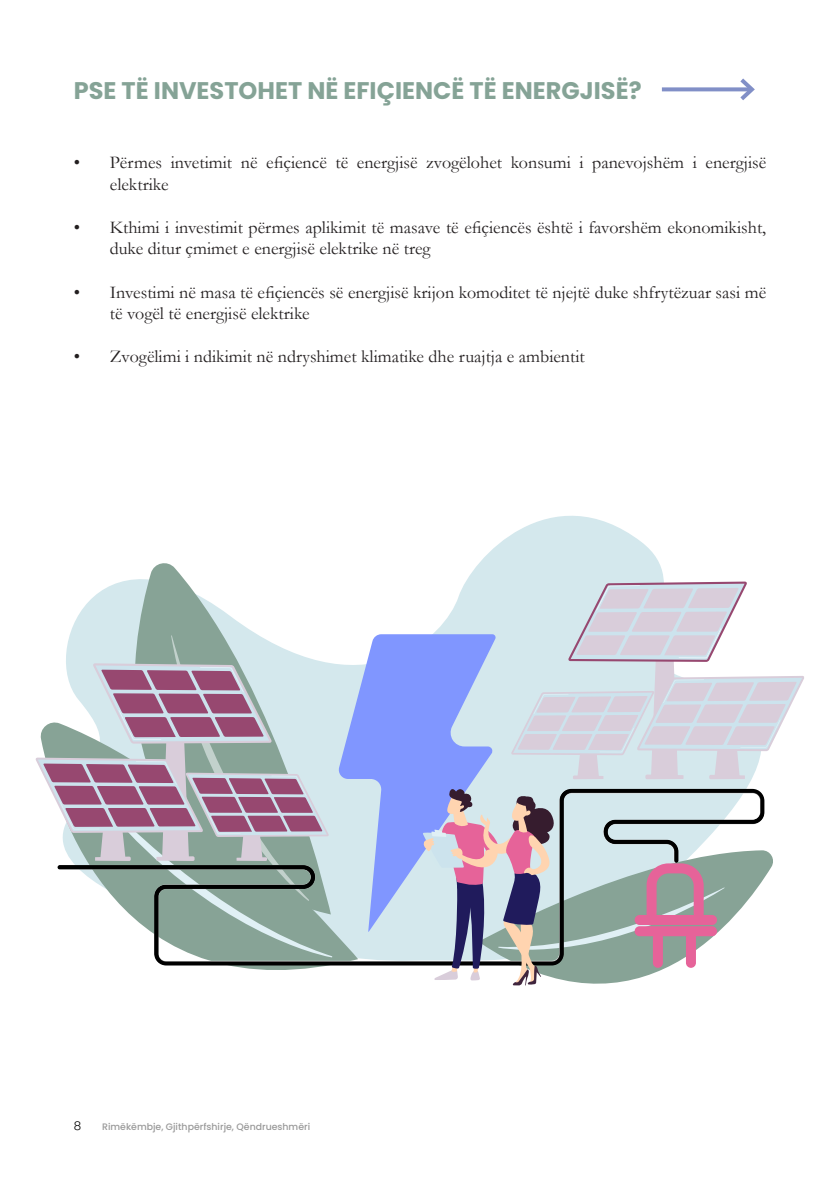
<style>
.page{position:relative;width:840px;height:1191px;background:#fff}
.page>*{position:absolute;margin:0;border:0;box-sizing:border-box;transform-origin:0 0}
.t1{font:700 24px "Poppins";color:#85a396}
.t2{font:18px/21.6px "Garamond";color:#231f20}
.t3{font:300 12px "Poppins";color:#000}
.t4{font:500 9.4px "Poppins";color:#999}
</style>
<div class="page">
<svg style="left:661px;top:87px;width:74px;height:4px"></svg>
<svg style="left:735px;top:78px;width:20px;height:22px"></svg>
<svg style="left:35px;top:515px;width:769px;height:300px"></svg>
<svg style="left:163px;top:719px;width:195px;height:251px"></svg>
<svg style="left:89px;top:560px;width:241px;height:229px"></svg>
<svg style="left:338px;top:634px;width:157px;height:155px;background:#97abfb"></svg>
<svg style="left:36px;top:635px;width:292px;height:180px;background:#bcb7c1"></svg>
<svg style="left:511px;top:581px;width:292px;height:198px"></svg>
<img style="left:57px;top:789px;width:707px;height:176px">
<svg style="left:422px;top:785px;width:302px;height:200px;background:#b1b0b9"></svg>
<p class="t1" style="left:74px;top:76px;width:569px">PSE TË INVESTOHET NË EFIÇIENCË TË ENERGJISË?</p>
<p class="t2" style="left:110px;top:151px;width:657px;text-indent:-36px">• Përmes invetimit në efiçiencë të energjisë zvogëlohet konsumi i panevojshëm i energjisë elektrike</p>
<p class="t2" style="left:110px;top:216px;width:657px;text-indent:-36px">• Kthimi i investimit përmes aplikimit të masave të efiçiencës është i favorshëm ekonomikisht, duke ditur çmimet e energjisë elektrike në treg</p>
<p class="t2" style="left:110px;top:281px;width:657px;text-indent:-36px">• Investimi në masa të efiçiencës së energjisë krijon komoditet të njejtë duke shfrytëzuar sasi më të vogël të energjisë elektrike</p>
<p class="t2" style="left:74px;top:345px;width:512px">• Zvogëlimi i ndikimit në ndryshimet klimatike dhe ruajtja e ambientit</p>
<p class="t3" style="left:74px;top:1118px;width:9px">8</p>
<p class="t4" style="left:102px;top:1121px;width:209px">Rimëkëmbje, Gjithpërfshirje, Qëndrueshmëri</p>
</div>
